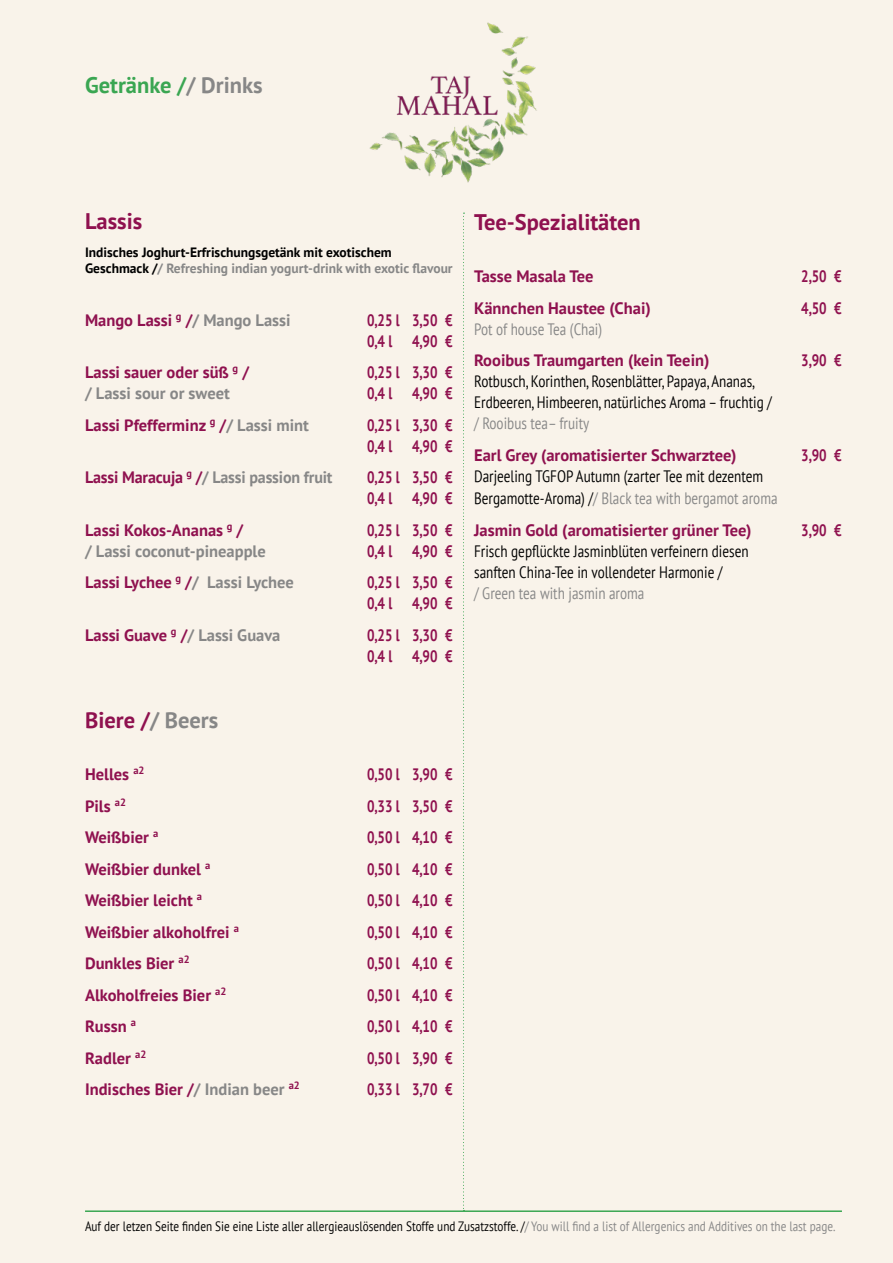
<style>
.page{position:relative;width:893px;height:1263px;background:#f9f3ea}
.page>*{position:absolute;margin:0;border:0;box-sizing:border-box;transform-origin:0 0}
.t1{font:700 22.5px "PT Sans";color:#8f114f}
.t2{font:700 22.5px "PT Sans";color:#3aa652}
.t3{font:700 16.5px "PT Sans";color:#8f114f}
.t4{font:700 16.5px/21px "PT Sans";color:#8f114f;scale:.8 1}
.t5{font:16.5px/21px "PT Sans";color:#000;scale:.8 1}
.t6{font:700 16.5px "PT Sans";letter-spacing:-.01em;color:#878787}
.t7{font:16.5px "PT Sans";color:#878787;scale:.8 1}
.t8{font:13.5px "PT Sans";color:#000;scale:.83 1}
.t9{font:700 13.5px/16.5px "PT Sans";color:#000}
.s1{color:#878787}
.s2{color:#8f114f}
</style>
<div class="page">
<hr style="left:85px;top:1210px;width:757px;height:2px;background:#3aa652">
<svg style="left:463px;top:213px;width:1px;height:998px"></svg>
<img style="left:369px;top:22px;width:168px;height:161px">
<h1 class="t2" style="left:85px;top:71px;width:179px">Getränke /<span class="s1">/ Drinks</span></h1>
<h1 class="t1" style="left:85px;top:207px;width:59px">Lassis</h1>
<p class="t9" style="left:85px;top:243px;width:369px">Indisches Joghurt-Erfrischungsgetänk mit exotischem<br>Geschmack /<span class="s1">/ Refreshing indian yogurt-drink with exotic flavour</span></p>
<p class="t3" style="left:85px;top:309px;width:207px">Mango Lassi <sup>g</sup> /<span class="s1">/ Mango Lassi</span></p>
<p class="t4" style="left:367px;top:309px;width:108px">0,25 l 3,50 €<br>0,4 l 4,90 €</p>
<p class="t3" style="left:85px;top:361px;width:166px">Lassi sauer oder süß <sup>g</sup> /</p>
<p class="t4" style="left:367px;top:361px;width:108px">0,25 l 3,30 €</p>
<p class="t6" style="left:85px;top:382px;width:146px">/ Lassi sour or sweet</p>
<p class="t4" style="left:367px;top:382px;width:108px">0,4 l 4,90 €</p>
<p class="t3" style="left:85px;top:414px;width:225px">Lassi Pfefferminz <sup>g</sup> /<span class="s1">/ Lassi mint</span></p>
<p class="t4" style="left:367px;top:414px;width:108px">0,25 l 3,30 €<br>0,4 l 4,90 €</p>
<p class="t6" style="left:85px;top:466px;width:249px"><span class="s2">Lassi Maracuja</span> <sup>g</sup> <span class="s2">/</span>/ Lassi passion fruit</p>
<p class="t4" style="left:367px;top:466px;width:108px">0,25 l 3,50 €<br>0,4 l 4,90 €</p>
<p class="t3" style="left:85px;top:519px;width:160px">Lassi Kokos-Ananas <sup>g</sup> /</p>
<p class="t4" style="left:367px;top:519px;width:108px">0,25 l 3,50 €</p>
<p class="t6" style="left:85px;top:540px;width:182px">/ Lassi coconut-pineapple</p>
<p class="t4" style="left:367px;top:540px;width:108px">0,4 l 4,90 €</p>
<p class="t3" style="left:85px;top:571px;width:210px">Lassi Lychee <sup>g</sup> /<span class="s1">/ Lassi Lychee</span></p>
<p class="t4" style="left:367px;top:571px;width:108px">0,25 l 3,50 €<br>0,4 l 4,90 €</p>
<p class="t3" style="left:85px;top:624px;width:197px">Lassi Guave <sup>g</sup> /<span class="s1">/ Lassi Guava</span></p>
<p class="t4" style="left:367px;top:624px;width:108px">0,25 l 3,30 €<br>0,4 l 4,90 €</p>
<h1 class="t1" style="left:85px;top:705px;width:135px">Biere /<span class="s1">/ Beers</span></h1>
<p class="t3" style="left:85px;top:763px;width:61px">Helles <sup>a2</sup></p>
<p class="t4" style="left:367px;top:763px;width:108px">0,50 l 3,90 €</p>
<p class="t3" style="left:85px;top:795px;width:43px">Pils <sup>a2</sup></p>
<p class="t4" style="left:367px;top:795px;width:108px">0,33 l 3,50 €</p>
<p class="t3" style="left:85px;top:826px;width:75px">Weißbier <sup>a</sup></p>
<p class="t4" style="left:367px;top:826px;width:108px">0,50 l 4,10 €</p>
<p class="t3" style="left:85px;top:858px;width:127px">Weißbier dunkel <sup>a</sup></p>
<p class="t4" style="left:367px;top:858px;width:108px">0,50 l 4,10 €</p>
<p class="t3" style="left:85px;top:889px;width:119px">Weißbier leicht <sup>a</sup></p>
<p class="t4" style="left:367px;top:889px;width:108px">0,50 l 4,10 €</p>
<p class="t3" style="left:85px;top:921px;width:155px">Weißbier alkoholfrei <sup>a</sup></p>
<p class="t4" style="left:367px;top:921px;width:108px">0,50 l 4,10 €</p>
<p class="t3" style="left:85px;top:952px;width:106px">Dunkles Bier <sup>a2</sup></p>
<p class="t4" style="left:367px;top:952px;width:108px">0,50 l 4,10 €</p>
<p class="t3" style="left:85px;top:984px;width:143px">Alkoholfreies Bier <sup>a2</sup></p>
<p class="t4" style="left:367px;top:984px;width:108px">0,50 l 4,10 €</p>
<p class="t3" style="left:85px;top:1015px;width:53px">Russn <sup>a</sup></p>
<p class="t4" style="left:367px;top:1015px;width:108px">0,50 l 4,10 €</p>
<p class="t3" style="left:85px;top:1047px;width:63px">Radler <sup>a2</sup></p>
<p class="t4" style="left:367px;top:1047px;width:108px">0,50 l 3,90 €</p>
<p class="t3" style="left:85px;top:1078px;width:216px">Indisches Bier /<span class="s1">/ Indian beer</span> <sup>a2</sup></p>
<p class="t4" style="left:367px;top:1078px;width:108px">0,33 l 3,70 €</p>
<h1 class="t1" style="left:474px;top:207px;width:168px">Tee-Spezialitäten</h1>
<p class="t3" style="left:474px;top:265px;width:121px">Tasse Masala Tee</p>
<p class="t4" style="left:801px;top:265px;width:52px">2,50 €</p>
<p class="t3" style="left:474px;top:297px;width:178px">Kännchen Haustee (Chai)</p>
<p class="t4" style="left:801px;top:297px;width:52px">4,50 €</p>
<p class="t7" style="left:474px;top:318px;width:162px">Pot of house Tea (Chai)</p>
<p class="t3" style="left:474px;top:349px;width:237px">Rooibus Traumgarten (kein Teein)</p>
<p class="t4" style="left:801px;top:349px;width:52px">3,90 €</p>
<p class="t5" style="left:474px;top:370px;width:374px">Rotbusch, Korinthen, Rosenblätter, Papaya, Ananas,<br>Erdbeeren, Himbeeren, natürliches Aroma – fruchtig /</p>
<p class="t7" style="left:474px;top:413px;width:145px">/ Rooibus tea– fruity</p>
<p class="t3" style="left:474px;top:444px;width:264px">Earl Grey (aromatisierter Schwarztee)</p>
<p class="t4" style="left:801px;top:444px;width:52px">3,90 €</p>
<p class="t5" style="left:474px;top:464px;width:381px;line-height:22.5px">Darjeeling TGFOP Autumn (zarter Tee mit dezentem<br>Bergamotte-Aroma) /<span class="s1">/ Black tea with bergamot aroma</span></p>
<p class="t3" style="left:474px;top:519px;width:279px">Jasmin Gold (aromatisierter grüner Tee)</p>
<p class="t4" style="left:801px;top:519px;width:52px">3,90 €</p>
<p class="t5" style="left:474px;top:540px;width:345px">Frisch gepflückte Jasminblüten verfeinern diesen sanften China-Tee in vollendeter Harmonie /</p>
<p class="t7" style="left:474px;top:582px;width:214px">/ Green tea with jasmin aroma</p>
<p class="t8" style="left:85px;top:1217px;width:906px">Auf der letzen Seite finden Sie eine Liste aller allergieauslösenden Stoffe und Zusatzstoffe. /<span class="s1">/ You will find a list of Allergenics and Additives on the last page.</span></p>
</div>
